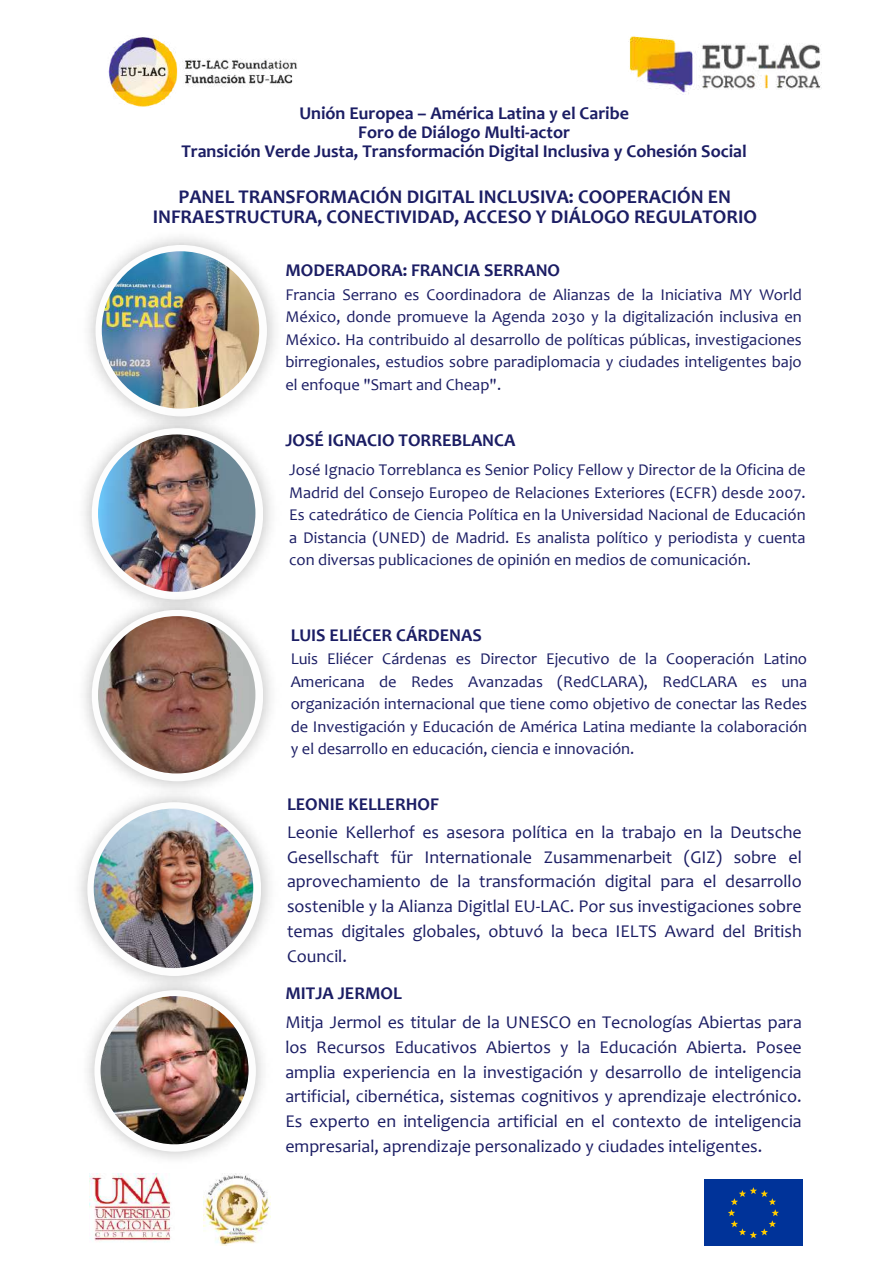
<style>
.page{position:relative;width:893px;height:1264px;background:#fff}
.page>*{position:absolute;margin:0;border:0;box-sizing:border-box;transform-origin:0 0}
.t1{font:700 19.5px/20.2px "Candara";color:#1b1d64;text-align:center}
.t2{font:18px/24.8px "Candara";color:#1b1d64;text-align:justify}
.t3{font:700 18px/19px "Candara";color:#1b1d64;text-align:center}
.t4{font:16.5px/22.5px "Candara";color:#1b1d64;text-align:justify}
</style>
<div class="page">
<img style="left:628px;top:36px;width:193px;height:58px">
<img style="left:108px;top:37px;width:189px;height:71px">
<img style="left:88px;top:237px;width:187px;height:173px">
<div style="left:95px;top:245px;width:172px;height:171px;background:#fdfdfd;border-radius:50%"></div>
<img style="left:102px;top:251px;width:157px;height:157px;border-radius:50%">
<img style="left:84px;top:410px;width:187px;height:181px">
<div style="left:92px;top:428px;width:171px;height:171px;background:#fdfdfd;border-radius:50%"></div>
<img style="left:98px;top:434px;width:157px;height:158px;border-radius:50%">
<img style="left:84px;top:591px;width:187px;height:192px">
<div style="left:92px;top:610px;width:171px;height:171px;background:#fdfdfd;border-radius:50%"></div>
<img style="left:98px;top:616px;width:157px;height:157px;border-radius:50%">
<div style="left:704px;top:1179px;width:99px;height:66px;background:#039"></div>
<svg style="left:728px;top:1187px;width:50px;height:51px"></svg>
<img style="left:204px;top:1173px;width:66px;height:72px">
<img style="left:89px;top:1173px;width:82px;height:69px">
<img style="left:87px;top:994px;width:176px;height:165px">
<div style="left:94px;top:990px;width:162px;height:161px;background:#fdfdfd;border-radius:50%"></div>
<img style="left:100px;top:996px;width:148px;height:148px;border-radius:50%">
<img style="left:79px;top:783px;width:191px;height:211px">
<div style="left:87px;top:802px;width:174px;height:174px;background:#fdfdfd;border-radius:50%"></div>
<img style="left:94px;top:808px;width:159px;height:160px;border-radius:50%">
<p class="t3" style="left:181px;top:105px;width:566px">Unión Europea – América Latina y el Caribe<br>Foro de Diálogo Multi-actor<br>Transición Verde Justa, Transformación Digital Inclusiva y Cohesión Social</p>
<p class="t1" style="left:153px;top:188px;width:605px">PANEL TRANSFORMACIÓN DIGITAL INCLUSIVA: COOPERACIÓN EN<br>INFRAESTRUCTURA, CONECTIVIDAD, ACCESO Y DIÁLOGO REGULATORIO</p>
<p class="t3" style="left:285px;top:263px;width:276px">MODERADORA: FRANCIA SERRANO</p>
<p class="t4" style="left:285px;top:284px;width:518px">Francia Serrano es Coordinadora de Alianzas de la Iniciativa MY World México, donde promueve la Agenda 2030 y la digitalización inclusiva en México. Ha contribuido al desarrollo de políticas públicas, investigaciones birregionales, estudios sobre paradiplomacia y ciudades inteligentes bajo el enfoque "Smart and Cheap".</p>
<p class="t3" style="left:285px;top:432px;width:231px">JOSÉ IGNACIO TORREBLANCA</p>
<p class="t4" style="left:289px;top:460px;width:518px">José Ignacio Torreblanca es Senior Policy Fellow y Director de la Oficina de Madrid del Consejo Europeo de Relaciones Exteriores (ECFR) desde 2007.<br>Es catedrático de Ciencia Política en la Universidad Nacional de Educación a Distancia (UNED) de Madrid. Es analista político y periodista y cuenta con diversas publicaciones de opinión en medios de comunicación.</p>
<p class="t3" style="left:291px;top:627px;width:193px">LUIS ELIÉCER CÁRDENAS</p>
<p class="t4" style="left:291px;top:649px;width:518px">Luis Eliécer Cárdenas es Director Ejecutivo de la Cooperación Latino Americana de Redes Avanzadas (RedCLARA), RedCLARA es una organización internacional que tiene como objetivo de conectar las Redes de Investigación y Educación de América Latina mediante la colaboración y el desarrollo en educación, ciencia e innovación.</p>
<p class="t3" style="left:287px;top:796px;width:153px">LEONIE KELLERHOF</p>
<p class="t2" style="left:287px;top:821px;width:516px">Leonie Kellerhof es asesora política en la trabajo en la Deutsche Gesellschaft für Internationale Zusammenarbeit (GIZ) sobre el aprovechamiento de la transformación digital para el desarrollo sostenible y la Alianza Digitlal EU-LAC. Por sus investigaciones sobre temas digitales globales, obtuvó la beca IELTS Award del British Council.</p>
<p class="t3" style="left:285px;top:985px;width:118px">MITJA JERMOL</p>
<p class="t2" style="left:285px;top:1011px;width:518px">Mitja Jermol es titular de la UNESCO en Tecnologías Abiertas para los Recursos Educativos Abiertos y la Educación Abierta. Posee amplia experiencia en la investigación y desarrollo de inteligencia artificial, cibernética, sistemas cognitivos y aprendizaje electrónico.<br>Es experto en inteligencia artificial en el contexto de inteligencia empresarial, aprendizaje personalizado y ciudades inteligentes.</p>
</div>
